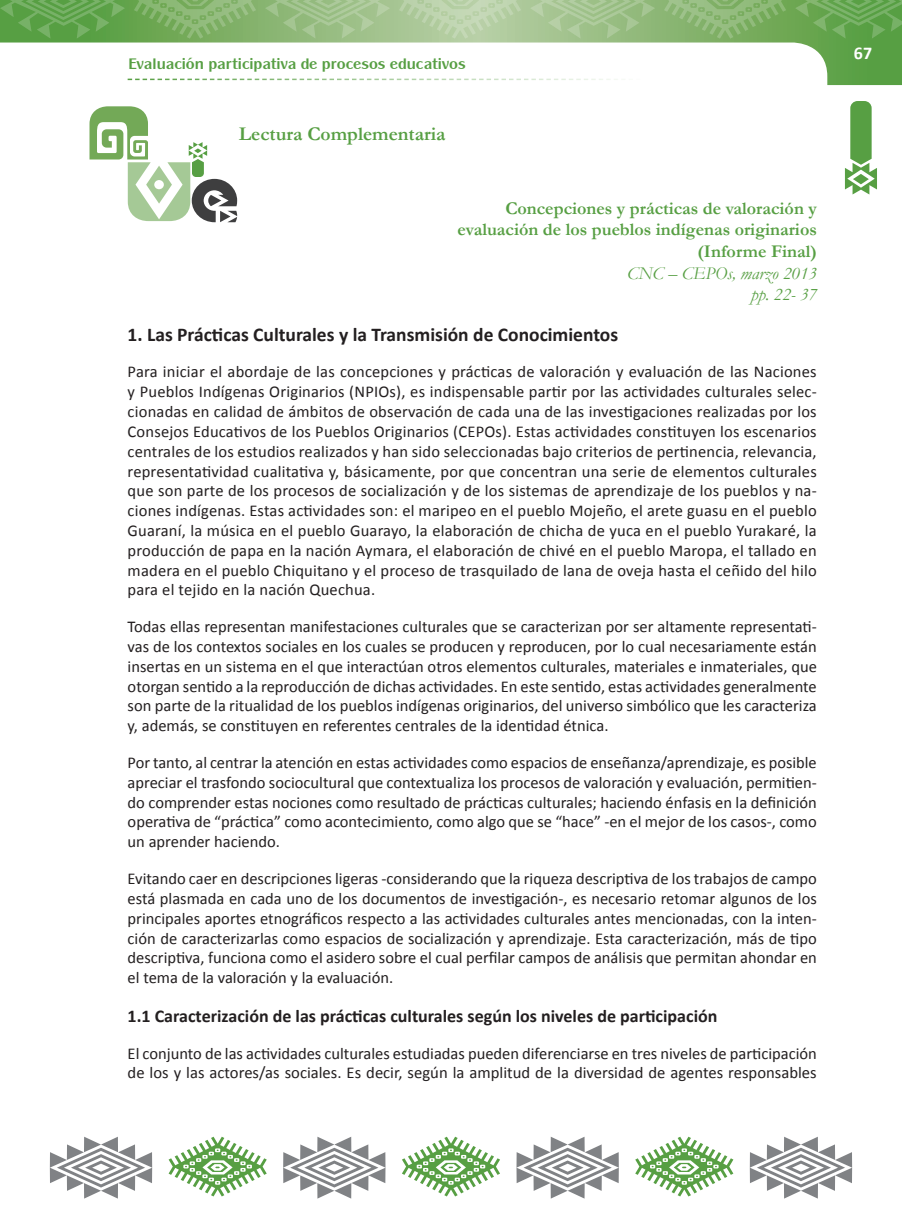
<style>
.page{position:relative;width:902px;height:1208px;background:#fff}
.page>*{position:absolute;margin:0;border:0;box-sizing:border-box;transform-origin:0 0}
._01_sub_3{font:700 19.5px "Calibri";color:#231f20}
.Modelo{font:700 19.5px "Garamond";color:#579f43}
._01_ti_de_lectura_no{font:700 18px/21.6px "Garamond";color:#579f43;text-align:right}
._01_Sub_a__b{font:700 18px "Calibri";color:#231f20}
._01_nombre_lect{font:italic 18px "Garamond";color:#579f43}
.t1{font:700 18px "Calibri";color:#fff}
._01_Texto_principal{font:16.5px/19.8px "Calibri";color:#231f20;text-align:justify}
.t2{font:700 15.75px "Panache";color:#579f43}
</style>
<div class="page">
<svg style="left:844px;top:101px;width:32px;height:93px"></svg>
<svg style="left:0;top:0;width:901px;height:85px"></svg>
<svg style="left:128px;top:79px;width:684px;height:1px"></svg>
<svg style="left:168px;top:1136px;width:99px;height:60px"></svg>
<svg style="left:402px;top:1136px;width:98px;height:60px"></svg>
<svg style="left:635px;top:1136px;width:98px;height:60px"></svg>
<svg style="left:283px;top:1136px;width:102px;height:62px"></svg>
<svg style="left:50px;top:1136px;width:102px;height:62px"></svg>
<svg style="left:516px;top:1136px;width:102px;height:62px"></svg>
<svg style="left:749px;top:1136px;width:103px;height:62px"></svg>
<svg style="left:399px;top:0;width:122px;height:39px;background:#b6cfa6"></svg>
<svg style="left:664px;top:0;width:122px;height:39px;background:#86b46e"></svg>
<svg style="left:134px;top:0;width:122px;height:39px;background:#80b168"></svg>
<svg style="left:530px;top:0;width:125px;height:39px;background:#a1c28d"></svg>
<svg style="left:795px;top:0;width:106px;height:39px;background:#67a753"></svg>
<svg style="left:0;top:0;width:125px;height:39px;background:#61a44e"></svg>
<svg style="left:265px;top:0;width:125px;height:39px;background:#9cc088"></svg>
<svg style="left:89px;top:106px;width:148px;height:116px"></svg>
<p class="t2" style="left:129px;top:55px;width:338px">Evaluación participativa de procesos educativos</p>
<p class="Modelo" style="left:239px;top:123px;width:208px">Lectura Complementaria</p>
<p class="_01_ti_de_lectura_no" style="left:457px;top:197px;width:361px">Concepciones y prácticas de valoración y evaluación de los pueblos indígenas originarios (Informe Final)</p>
<p class="_01_nombre_lect" style="left:627px;top:262px;width:191px">CNC – CEPOs, marzo 2013</p>
<p class="_01_nombre_lect" style="left:751px;top:284px;width:67px">pp. 22- 37</p>
<p class="_01_sub_3" style="left:128px;top:322px;width:492px">1. Las Prácticas Culturales y la Transmisión de Conocimientos</p>
<p class="_01_Texto_principal" style="left:128px;top:362px;width:690px">Para iniciar el abordaje de las concepciones y prácticas de valoración y evaluación de las Naciones y Pueblos Indígenas Originarios (NPIOs), es indispensable partir por las actividades culturales selec&shy;cionadas en calidad de ámbitos de observación de cada una de las investigaciones realizadas por los Consejos Educativos de los Pueblos Originarios (CEPOs). Estas actividades constituyen los escenarios centrales de los estudios realizados y han sido seleccionadas bajo criterios de pertinencia, relevancia, representatividad cualitativa y, básicamente, por que concentran una serie de elementos culturales que son parte de los procesos de socialización y de los sistemas de aprendizaje de los pueblos y na&shy;ciones indígenas. Estas actividades son: el maripeo en el pueblo Mojeño, el arete guasu en el pueblo Guaraní, la música en el pueblo Guarayo, la elaboración de chicha de yuca en el pueblo Yurakaré, la producción de papa en la nación Aymara, el elaboración de chivé en el pueblo Maropa, el tallado en madera en el pueblo Chiquitano y el proceso de trasquilado de lana de oveja hasta el ceñido del hilo para el tejido en la nación Quechua.</p>
<p class="_01_Texto_principal" style="left:128px;top:617px;width:690px">Todas ellas representan manifestaciones culturales que se caracterizan por ser altamente representati&shy;vas de los contextos sociales en los cuales se producen y reproducen, por lo cual necesariamente están insertas en un sistema en el que interactúan otros elementos culturales, materiales e inmateriales, que otorgan sentido a la reproducción de dichas actividades. En este sentido, estas actividades generalmente son parte de la ritualidad de los pueblos indígenas originarios, del universo simbólico que les caracteriza y, además, se constituyen en referentes centrales de la identidad étnica.</p>
<p class="_01_Texto_principal" style="left:128px;top:752px;width:690px">Por tanto, al centrar la atención en estas actividades como espacios de enseñanza/aprendizaje, es posible apreciar el trasfondo sociocultural que contextualiza los procesos de valoración y evaluación, permitien&shy;do comprender estas nociones como resultado de prácticas culturales; haciendo énfasis en la definición operativa de “práctica” como acontecimiento, como algo que se “hace” -en el mejor de los casos-, como un aprender haciendo.</p>
<p class="_01_Texto_principal" style="left:128px;top:868px;width:690px">Evitando caer en descripciones ligeras -considerando que la riqueza descriptiva de los trabajos de campo está plasmada en cada uno de los documentos de investigación-, es necesario retomar algunos de los principales aportes etnográficos respecto a las actividades culturales antes mencionadas, con la inten&shy;ción de caracterizarlas como espacios de socialización y aprendizaje. Esta caracterización, más de tipo descriptiva, funciona como el asidero sobre el cual perfilar campos de análisis que permitan ahondar en el tema de la valoración y la evaluación.</p>
<p class="_01_Sub_a__b" style="left:128px;top:1004px;width:591px">1.1 Caracterización de las prácticas culturales según los niveles de participación</p>
<p class="_01_Texto_principal" style="left:128px;top:1043px;width:690px">El conjunto de las actividades culturales estudiadas pueden diferenciarse en tres niveles de participación de los y las actores/as sociales. Es decir, según la amplitud de la diversidad de agentes responsables</p>
<p class="t1" style="left:853px;top:41px;width:20px">67</p>
</div>
